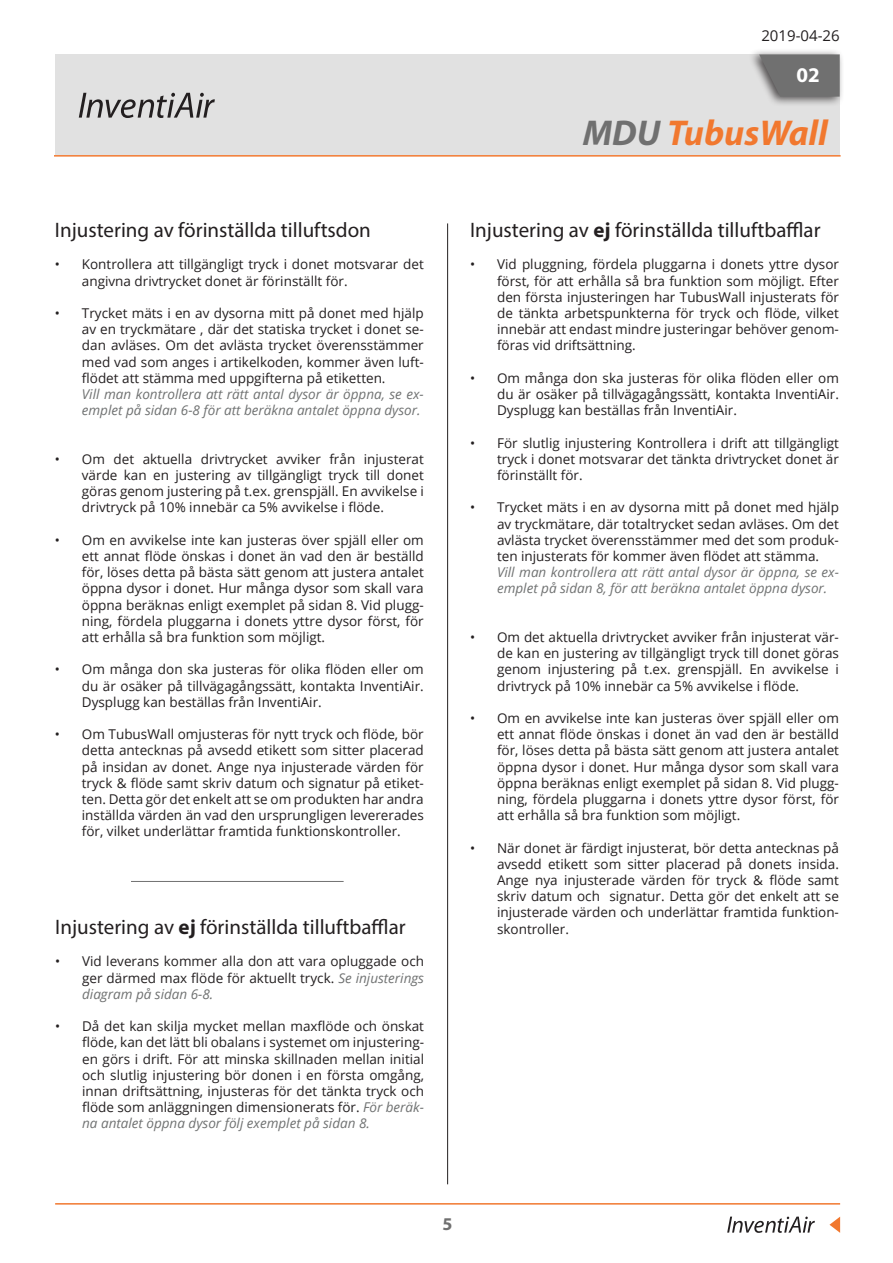
<style>
.page{position:relative;width:893px;height:1263px;background:#fff}
.page>*{position:absolute;margin:0;border:0;box-sizing:border-box;transform-origin:0 0}
.t1{font:italic 700 36px "Myriad Pro";color:#f1782f}
.t2{font:21px "Myriad Pro";color:#231f20}
.t3{font:700 21px "Myriad Pro";color:#fff}
.t4{font:700 18px "Myriad Pro";color:#707070}
.t5{font:15px "Open Sans";color:#231f20}
.t6{font:13.5px/16.2px "Open Sans";color:#231f20;text-align:justify}
.t7{font:italic 13.5px/16.2px "Open Sans";color:#707272}
.s1{font-weight:700}
.s2{font-style:italic;color:#707272}
.s3{color:#707070}
</style>
<div class="page">
<svg style="left:727px;top:1216px;width:88px;height:17px"></svg>
<svg style="left:829px;top:1216px;width:11px;height:17px"></svg>
<hr style="left:55px;top:1203px;width:785px;height:1px;background:#f1782f">
<div style="left:55px;top:55px;width:785px;height:100px;background:#e1e1e1"></div>
<svg style="left:79px;top:93px;width:136px;height:25px"></svg>
<div style="left:748px;top:49px;width:96px;height:58px;background:#231f20;opacity:.75"></div>
<svg style="left:759px;top:55px;width:81px;height:42px;background:#787878"></svg>
<hr style="left:54px;top:155px;width:787px;height:2px;background:#f1782f">
<hr style="left:131px;top:881px;width:213px;height:1px;background:#707070">
<hr style="left:447px;top:223px;width:1px;height:961px;background:#231f20">
<p class="t2" style="left:55px;top:217px;width:318px">Injustering av förinställda tilluftsdon</p>
<p class="t6" style="left:82px;top:256px;width:343px;text-indent:-27px">• Kontrollera att tillgängligt tryck i donet motsvarar det angivna drivtrycket donet är förinställt för.</p>
<p class="t6" style="left:82px;top:305px;width:343px;text-indent:-27px">• Trycket mäts i en av dysorna mitt på donet med hjälp av en tryckmätare , där det statiska trycket i donet se&shy;dan avläses. Om det avlästa trycket överensstämmer med vad som anges i artikelkoden, kommer även luft&shy;flödet att stämma med uppgifterna på etiketten.</p>
<p class="t7" style="left:82px;top:386px;width:343px">Vill man kontrollera att rätt antal dysor är öppna, se ex&shy;emplet på sidan 6-8 för att beräkna antalet öppna dysor.</p>
<p class="t6" style="left:82px;top:450px;width:343px;text-indent:-27px">• Om det aktuella drivtrycket avviker från injusterat värde kan en justering av tillgängligt tryck till donet göras genom justering på t.ex. grenspjäll. En avvikelse i drivtryck på 10% innebär ca 5% avvikelse i flöde.</p>
<p class="t6" style="left:82px;top:531px;width:343px;text-indent:-27px">• Om en avvikelse inte kan justeras över spjäll eller om ett annat flöde önskas i donet än vad den är beställd för, löses detta på bästa sätt genom att justera antalet öppna dysor i donet. Hur många dysor som skall vara öppna beräknas enligt exemplet på sidan 8. Vid plugg&shy;ning, fördela pluggarna i donets yttre dysor först, för att erhålla så bra funktion som möjligt.</p>
<p class="t6" style="left:82px;top:661px;width:343px;text-indent:-27px">• Om många don ska justeras för olika flöden eller om du är osäker på tillvägagångssätt, kontakta InventiAir.<br>Dysplugg kan beställas från InventiAir.</p>
<p class="t6" style="left:82px;top:726px;width:343px;text-indent:-27px">• Om TubusWall omjusteras för nytt tryck och flöde, bör detta antecknas på avsedd etikett som sitter placerad på insidan av donet. Ange nya injusterade värden för tryck &amp; flöde samt skriv datum och signatur på etiket&shy;ten. Detta gör det enkelt att se om produkten har andra inställda värden än vad den ursprungligen levererades för, vilket underlättar framtida funktionskontroller.</p>
<p class="t2" style="left:55px;top:914px;width:352px">Injustering av <span class="s1">ej</span> förinställda tilluftbafflar</p>
<p class="t6" style="left:82px;top:953px;width:343px;text-indent:-27px">• Vid leverans kommer alla don att vara opluggade och ger därmed max flöde för aktuellt tryck. <span class="s2">Se injusterings diagram på sidan 6-8.</span></p>
<p class="t6" style="left:82px;top:1018px;width:343px;text-indent:-27px">• Då det kan skilja mycket mellan maxflöde och önskat flöde, kan det lätt bli obalans i systemet om injustering&shy;en görs i drift. För att minska skillnaden mellan initial och slutlig injustering bör donen i en första omgång, innan driftsättning, injusteras för det tänkta tryck och flöde som anläggningen dimensionerats för. <span class="s2">För beräk&shy;na antalet öppna dysor följ exemplet på sidan 8.</span></p>
<p class="t5" style="left:761px;top:25px;width:80px">2019-04-26</p>
<p class="t3" style="left:796px;top:61px;width:25px">02</p>
<p class="t1" style="left:583px;top:110px;width:246px"><span class="s3">MDU</span> TubusWall</p>
<p class="t2" style="left:470px;top:217px;width:352px">Injustering av <span class="s1">ej</span> förinställda tilluftbafflar</p>
<p class="t6" style="left:497px;top:256px;width:343px;text-indent:-27px">• Vid pluggning, fördela pluggarna i donets yttre dysor först, för att erhålla så bra funktion som möjligt. Efter den första injusteringen har TubusWall injusterats för de tänkta arbetspunkterna för tryck och flöde, vilket innebär att endast mindre justeringar behöver genom&shy;föras vid driftsättning.</p>
<p class="t6" style="left:497px;top:369px;width:343px;text-indent:-27px">• Om många don ska justeras för olika flöden eller om du är osäker på tillvägagångssätt, kontakta InventiAir.<br>Dysplugg kan beställas från InventiAir.</p>
<p class="t6" style="left:497px;top:434px;width:343px;text-indent:-27px">• För slutlig injustering Kontrollera i drift att tillgängligt tryck i donet motsvarar det tänkta drivtrycket donet är förinställt för.</p>
<p class="t6" style="left:497px;top:499px;width:343px;text-indent:-27px">• Trycket mäts i en av dysorna mitt på donet med hjälp av tryckmätare, där totaltrycket sedan avläses. Om det avlästa trycket överensstämmer med det som produk&shy;ten injusterats för kommer även flödet att stämma.</p>
<p class="t7" style="left:497px;top:564px;width:343px">Vill man kontrollera att rätt antal dysor är öppna, se ex&shy;emplet på sidan 8, för att beräkna antalet öppna dysor.</p>
<p class="t6" style="left:497px;top:629px;width:343px;text-indent:-27px">• Om det aktuella drivtrycket avviker från injusterat vär&shy;de kan en justering av tillgängligt tryck till donet göras genom injustering på t.ex. grenspjäll. En avvikelse i drivtryck på 10% innebär ca 5% avvikelse i flöde.</p>
<p class="t6" style="left:497px;top:710px;width:343px;text-indent:-27px">• Om en avvikelse inte kan justeras över spjäll eller om ett annat flöde önskas i donet än vad den är beställd för, löses detta på bästa sätt genom att justera antalet öppna dysor i donet. Hur många dysor som skall vara öppna beräknas enligt exemplet på sidan 8. Vid plugg&shy;ning, fördela pluggarna i donets yttre dysor först, för att erhålla så bra funktion som möjligt.</p>
<p class="t6" style="left:497px;top:839px;width:343px;text-indent:-27px">• När donet är färdigt injusterat, bör detta antecknas på avsedd etikett som sitter placerad på donets insida.<br>Ange nya injusterade värden för tryck &amp; flöde samt skriv datum och signatur. Detta gör det enkelt att se injusterade värden och underlättar framtida funktion&shy;skontroller.</p>
<p class="t4" style="left:443px;top:1212px;width:11px">5</p>
</div>
